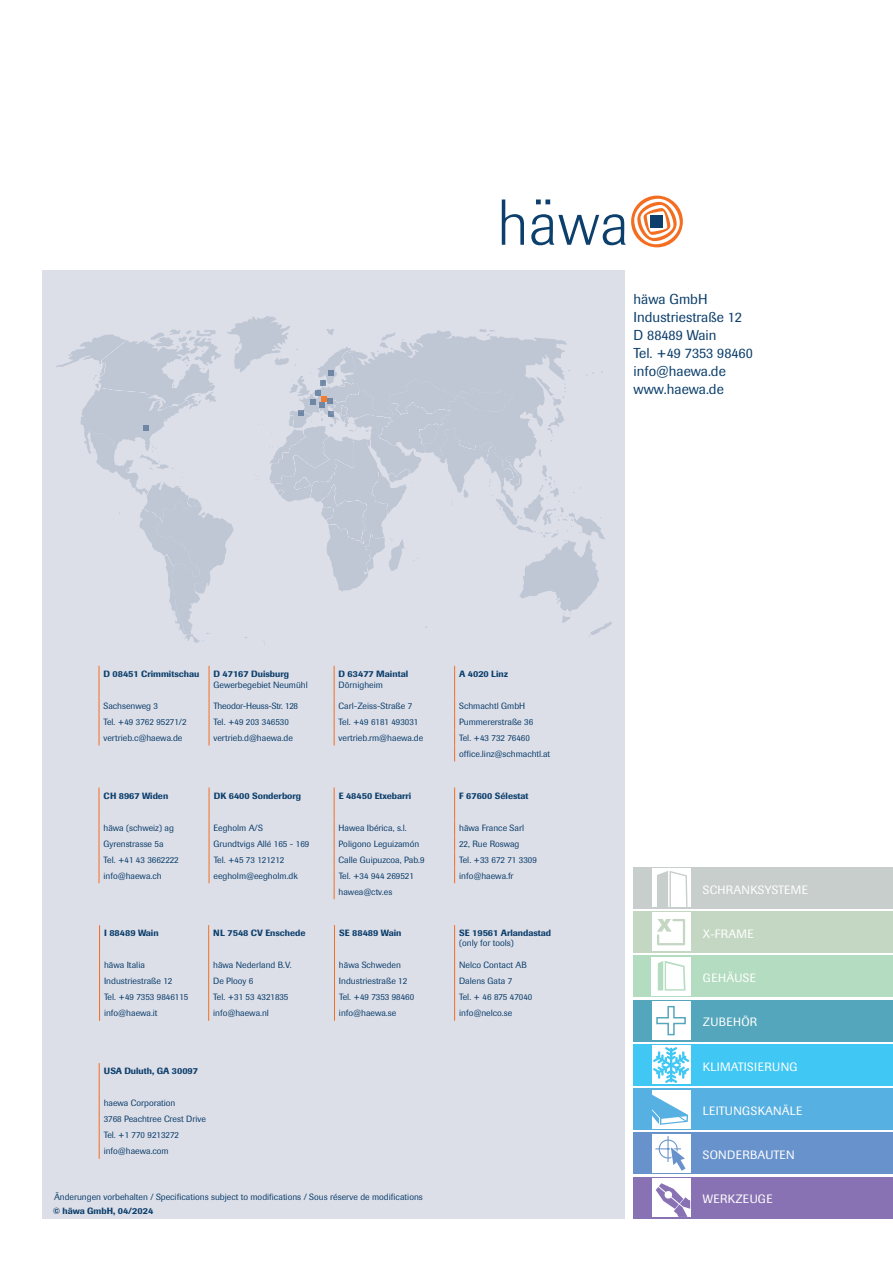
<style>
.page{position:relative;width:893px;height:1263px;background:#fff}
.page>*{position:absolute;margin:0;border:0;box-sizing:border-box;transform-origin:0 0}
.t1{font:14.25px/18px "Imago BQ";color:#0c3f6c}
.t2{font:12px "Imago BQ";letter-spacing:.02em;color:#fff}
.t3{font:12px "Imago BQ";letter-spacing:.04em;color:#fff}
.t4{font:9px/15.9px "Imago BQ";color:#0c3f6c}
.t5{font:500 9px "Imago BQ";color:#0c3f6c}
</style>
<div class="page">
<div style="left:43px;top:270px;width:582px;height:948px;background:#dddfe8"></div>
<svg style="left:502px;top:199px;width:22px;height:46px"></svg>
<svg style="left:531px;top:196px;width:152px;height:51px"></svg>
<svg style="left:56px;top:329px;width:556px;height:316px"></svg>
<svg style="left:144px;top:425px;width:5px;height:5px"></svg>
<svg style="left:299px;top:411px;width:5px;height:5px"></svg>
<svg style="left:311px;top:381px;width:23px;height:36px"></svg>
<svg style="left:329px;top:370px;width:5px;height:5px"></svg>
<div style="left:634px;top:867px;width:259px;height:41px;background:#c7cecc"></div>
<div style="left:634px;top:911px;width:259px;height:41px;background:#c4d7c2"></div>
<div style="left:634px;top:955px;width:259px;height:42px;background:#b3dcc0"></div>
<div style="left:634px;top:1000px;width:259px;height:41px;background:#54a6bc"></div>
<div style="left:634px;top:1133px;width:259px;height:41px;background:#6892cc"></div>
<div style="left:634px;top:1177px;width:259px;height:41px;background:#8972b3"></div>
<div style="left:634px;top:1044px;width:259px;height:42px;background:#40c7f4"></div>
<div style="left:634px;top:1088px;width:259px;height:42px;background:#57b0e2"></div>
<div style="left:652px;top:1001px;width:38px;height:39px;background:#fff"></div>
<svg style="left:656px;top:1005px;width:30px;height:31px"></svg>
<div style="left:652px;top:869px;width:38px;height:38px;background:#fff"></div>
<svg style="left:657px;top:871px;width:31px;height:36px"></svg>
<div style="left:652px;top:913px;width:38px;height:38px;background:#fff"></div>
<svg style="left:652px;top:957px;width:38px;height:38px"></svg>
<div style="left:652px;top:1046px;width:38px;height:38px;background:#fff"></div>
<svg style="left:653px;top:1047px;width:37px;height:36px"></svg>
<div style="left:652px;top:1090px;width:38px;height:38px;background:#fff"></div>
<svg style="left:652px;top:1094px;width:36px;height:31px"></svg>
<div style="left:652px;top:1178px;width:38px;height:39px;background:#fff"></div>
<svg style="left:656px;top:1183px;width:34px;height:34px"></svg>
<div style="left:652px;top:1134px;width:38px;height:38px;background:#fff"></div>
<svg style="left:657px;top:919px;width:28px;height:27px"></svg>
<hr style="left:667px;top:1136px;width:2px;height:26px;background:#6892cc">
<svg style="left:655px;top:1138px;width:31px;height:33px"></svg>
<hr style="left:99px;top:666px;width:1px;height:32px;background:#f36e21">
<svg style="left:99px;top:698px;width:1px;height:47px"></svg>
<hr style="left:209px;top:666px;width:1px;height:32px;background:#f36e21">
<svg style="left:209px;top:698px;width:1px;height:47px"></svg>
<hr style="left:454px;top:666px;width:1px;height:32px;background:#f36e21">
<svg style="left:454px;top:698px;width:1px;height:63px"></svg>
<hr style="left:99px;top:787px;width:1px;height:32px;background:#f36e21">
<svg style="left:99px;top:819px;width:1px;height:64px"></svg>
<hr style="left:334px;top:666px;width:1px;height:32px;background:#f36e21">
<svg style="left:334px;top:698px;width:1px;height:47px"></svg>
<hr style="left:209px;top:787px;width:1px;height:32px;background:#f36e21">
<svg style="left:209px;top:819px;width:1px;height:64px"></svg>
<hr style="left:334px;top:787px;width:1px;height:32px;background:#f36e21">
<svg style="left:334px;top:819px;width:1px;height:80px"></svg>
<hr style="left:454px;top:787px;width:1px;height:32px;background:#f36e21">
<svg style="left:454px;top:819px;width:1px;height:64px"></svg>
<hr style="left:99px;top:925px;width:1px;height:32px;background:#f36e21">
<svg style="left:99px;top:957px;width:1px;height:64px"></svg>
<hr style="left:208px;top:925px;width:1px;height:32px;background:#f36e21">
<svg style="left:208px;top:957px;width:1px;height:64px"></svg>
<hr style="left:334px;top:925px;width:1px;height:32px;background:#f36e21">
<svg style="left:334px;top:957px;width:1px;height:64px"></svg>
<hr style="left:99px;top:1063px;width:1px;height:32px;background:#f36e21">
<svg style="left:99px;top:1095px;width:1px;height:64px"></svg>
<hr style="left:454px;top:925px;width:1px;height:32px;background:#f36e21">
<svg style="left:454px;top:957px;width:1px;height:64px"></svg>
<h1 class="t1" style="left:634px;top:290px;width:121px">häwa GmbH<br>Industriestraße 12<br>D 88489 Wain<br>Tel. +49 7353 98460 info@haewa.de www.haewa.de</h1>
<p class="t5" style="left:104px;top:668px;width:97px">D 08451 Crimmitschau</p>
<p class="t4" style="left:104px;top:698px;width:85px">Sachsenweg 3<br>Tel. +49 3762 95271/2 vertrieb.c@haewa.de</p>
<p class="t5" style="left:214px;top:668px;width:77px">D 47167 Duisburg</p>
<p class="t4" style="left:214px;top:677px;width:96px">Gewerbegebiet Neumühl</p>
<p class="t4" style="left:214px;top:698px;width:86px">Theodor-Heuss-Str. 128<br>Tel. +49 203 346530 vertrieb.d@haewa.de</p>
<p class="t5" style="left:104px;top:790px;width:66px">CH 8967 Widen</p>
<p class="t4" style="left:104px;top:820px;width:77px">häwa (schweiz) ag<br>Gyrenstrasse 5a<br>Tel. +41 43 3662222 info@haewa.ch</p>
<p class="t5" style="left:104px;top:928px;width:56px">I 88489 Wain</p>
<p class="t4" style="left:104px;top:957px;width:86px">häwa Italia<br>Industriestraße 12<br>Tel. +49 7353 9846115 info@haewa.it</p>
<p class="t5" style="left:214px;top:790px;width:89px">DK 6400 Sonderborg</p>
<p class="t4" style="left:214px;top:820px;width:97px">Eegholm A/S<br>Grundtvigs Allé 165 - 169<br>Tel. +45 73 121212 eegholm@eegholm.dk</p>
<p class="t5" style="left:213px;top:928px;width:94px">NL 7548 CV Enschede</p>
<p class="t4" style="left:213px;top:957px;width:80px">häwa Nederland B.V.<br>De Plooy 6<br>Tel. +31 53 4321835 info@haewa.nl</p>
<p class="t5" style="left:104px;top:1066px;width:96px">USA Duluth, GA 30097</p>
<p class="t4" style="left:104px;top:1095px;width:104px">haewa Corporation<br>3768 Peachtree Crest Drive<br>Tel. +1 770 9213272 info@haewa.com</p>
<p class="t5" style="left:339px;top:668px;width:71px">D 63477 Maintal</p>
<p class="t4" style="left:339px;top:677px;width:46px">Dörnigheim</p>
<p class="t4" style="left:339px;top:698px;width:86px">Carl-Zeiss-Straße 7<br>Tel. +49 6181 493031 vertrieb.rm@haewa.de</p>
<p class="t5" style="left:339px;top:790px;width:74px">E 48450 Etxebarri</p>
<p class="t4" style="left:339px;top:820px;width:87px">Hawea Ibérica, s.l.<br>Poligono Leguizamón<br>Calle Guipuzcoa, Pab.9<br>Tel. +34 944 269521 hawea@ctv.es</p>
<p class="t5" style="left:339px;top:928px;width:64px">SE 88489 Wain</p>
<p class="t4" style="left:339px;top:957px;width:77px">häwa Schweden<br>Industriestraße 12<br>Tel. +49 7353 98460 info@haewa.se</p>
<p class="t4" style="left:54px;top:1188px;width:370px">Änderungen vorbehalten / Specifications subject to modifications / Sous réserve de modifications</p>
<p class="t5" style="left:53px;top:1206px;width:102px">© häwa GmbH, 04/2024</p>
<p class="t5" style="left:459px;top:668px;width:50px">A 4020 Linz</p>
<p class="t4" style="left:459px;top:698px;width:93px">Schmachtl GmbH<br>Pummererstraße 36<br>Tel. +43 732 76460 office.linz@schmachtl.at</p>
<p class="t5" style="left:459px;top:790px;width:71px">F 67600 Sélestat</p>
<p class="t4" style="left:459px;top:820px;width:79px">häwa France Sarl<br>22, Rue Roswag<br>Tel. +33 672 71 3309 info@haewa.fr</p>
<p class="t5" style="left:459px;top:928px;width:94px">SE 19561 Arlandastad</p>
<p class="t4" style="left:459px;top:935px;width:56px">(only for tools)</p>
<p class="t4" style="left:459px;top:957px;width:75px">Nelco Contact AB<br>Dalens Gata 7<br>Tel. + 46 875 47040 info@nelco.se</p>
<h2 class="t2" style="left:703px;top:882px;width:107px">SCHRANKSYSTEME</h2>
<h2 class="t2" style="left:703px;top:926px;width:52px">X-FRAME</h2>
<h2 class="t3" style="left:703px;top:971px;width:55px">GEHÄUSE</h2>
<h2 class="t2" style="left:703px;top:1015px;width:56px">ZUBEHÖR</h2>
<h2 class="t3" style="left:703px;top:1059px;width:96px">KLIMATISIERUNG</h2>
<h2 class="t2" style="left:703px;top:1104px;width:101px">LEITUNGSKANÄLE</h2>
<h2 class="t2" style="left:703px;top:1148px;width:93px">SONDERBAUTEN</h2>
<h2 class="t2" style="left:703px;top:1192px;width:71px">WERKZEUGE</h2>
</div>
